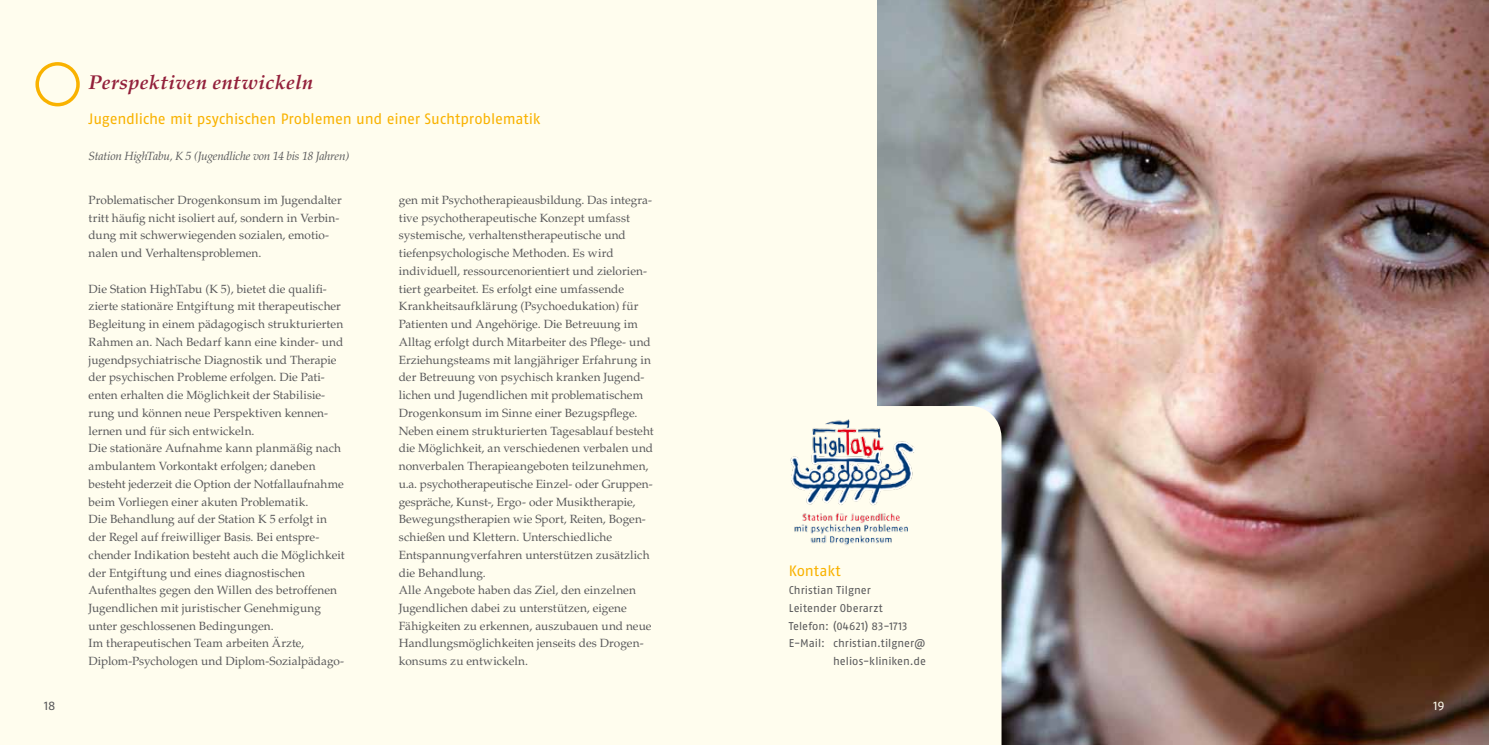
<style>
.page{position:relative;width:1489px;height:745px;background:#fff}
.page>*{position:absolute;margin:0;border:0;box-sizing:border-box;transform-origin:0 0}
.t1{font:italic 700 20px "Palatino";letter-spacing:.015em;color:#93203b}
.t2{font:15px "Fago Pro";letter-spacing:-.015em;color:#f9b200}
.t3{font:12.5px "Fago Pro";color:#58585a}
.t4{font:12.5px "Fago Pro";color:#fffdee}
.t5{font:11.88px/17.8px "Palatino";color:#58585a}
.t6{font:italic 11.88px "Palatino";letter-spacing:-.025em;color:#58585a}
.t7{font:11.25px "Fago Pro";color:#58585a}
</style>
<div class="page">
<div style="left:0;top:0;width:1488px;height:744px;background:#fffdee"></div>
<img style="left:877px;top:0;width:611px;height:744px">
<svg style="left:35px;top:62px;width:45px;height:44px"></svg>
<svg style="left:877px;top:406px;width:124px;height:338px"></svg>
<img style="left:790px;top:416px;width:127px;height:130px">
<h1 class="t1" style="left:89px;top:70px;width:226px">Perspektiven entwickeln</h1>
<p class="t2" style="left:89px;top:110px;width:453px">Jugendliche mit psychischen Problemen und einer Suchtproblematik</p>
<p class="t6" style="left:89px;top:149px;width:262px">Station HighTabu, K 5 (Jugendliche von 14 bis 18 Jahren)</p>
<p class="t5" style="left:89px;top:191px;width:254px">Problematischer Drogenkonsum im Jugendalter tritt häufig nicht isoliert auf, sondern in Verbin&shy;dung mit schwerwiegenden sozialen, emotio&shy;nalen und Verhaltensproblemen.</p>
<p class="t5" style="left:89px;top:280px;width:257px">Die Station HighTabu (K 5), bietet die qualifi&shy;zierte stationäre Entgiftung mit therapeutischer Begleitung in einem pädagogisch strukturierten Rahmen an. Nach Bedarf kann eine kinder- und jugendpsychiatrische Diagnostik und Therapie der psychischen Probleme erfolgen. Die Pati&shy;enten erhalten die Möglichkeit der Stabilisie&shy;rung und können neue Perspektiven kennen&shy;lernen und für sich entwickeln.<br>Die stationäre Aufnahme kann planmäßig nach ambulantem Vorkontakt erfolgen; daneben besteht jederzeit die Option der Notfallaufnahme beim Vorliegen einer akuten Problematik.<br>Die Behandlung auf der Station K 5 erfolgt in der Regel auf freiwilliger Basis. Bei entspre&shy;chender Indikation besteht auch die Möglichkeit der Entgiftung und eines diagnostischen Aufenthaltes gegen den Willen des betroffenen Jugendlichen mit juristischer Genehmigung unter geschlossenen Bedingungen.<br>Im therapeutischen Team arbeiten Ärzte, Diplom-Psychologen und Diplom-Sozialpädago-</p>
<p class="t5" style="left:399px;top:191px;width:256px">gen mit Psychotherapieausbildung. Das integra&shy;tive psychotherapeutische Konzept umfasst systemische, verhaltenstherapeutische und tiefenpsychologische Methoden. Es wird individuell, ressourcenorientiert und zielorien&shy;tiert gearbeitet. Es erfolgt eine umfassende Krankheitsaufklärung (Psychoedukation) für Patienten und Angehörige. Die Betreuung im Alltag erfolgt durch Mitarbeiter des Pflege- und Erziehungsteams mit langjähriger Erfahrung in der Betreuung von psychisch kranken Jugend&shy;lichen und Jugendlichen mit problematischem Drogenkonsum im Sinne einer Bezugspflege.<br>Neben einem strukturierten Tagesablauf besteht die Möglichkeit, an verschiedenen verbalen und nonverbalen Therapieangeboten teilzunehmen, u.a. psychotherapeutische Einzel- oder Gruppen&shy;gespräche, Kunst-, Ergo- oder Musiktherapie, Bewegungstherapien wie Sport, Reiten, Bogen&shy;schießen und Klettern. Unterschiedliche Entspannungverfahren unterstützen zusätzlich die Behandlung.<br>Alle Angebote haben das Ziel, den einzelnen Jugendlichen dabei zu unterstützen, eigene Fähigkeiten zu erkennen, auszubauen und neue Handlungsmöglichkeiten jenseits des Drogen&shy;konsums zu entwickeln.</p>
<p class="t2" style="left:788px;top:562px;width:53px">Kontakt</p>
<p class="t7" style="left:788px;top:583px;width:83px">Christian Tilgner</p>
<p class="t7" style="left:788px;top:601px;width:95px">Leitender Oberarzt</p>
<p class="t7" style="left:788px;top:618px;width:120px">Telefon: (04621) 83-1713</p>
<p class="t7" style="left:788px;top:636px;width:138px">E-Mail: christian.tilgner@</p>
<p class="t7" style="left:833px;top:654px;width:94px">helios-kliniken.de</p>
<p class="t3" style="left:44px;top:697px;width:13px">18</p>
<p class="t4" style="left:1433px;top:697px;width:13px">19</p>
</div>
